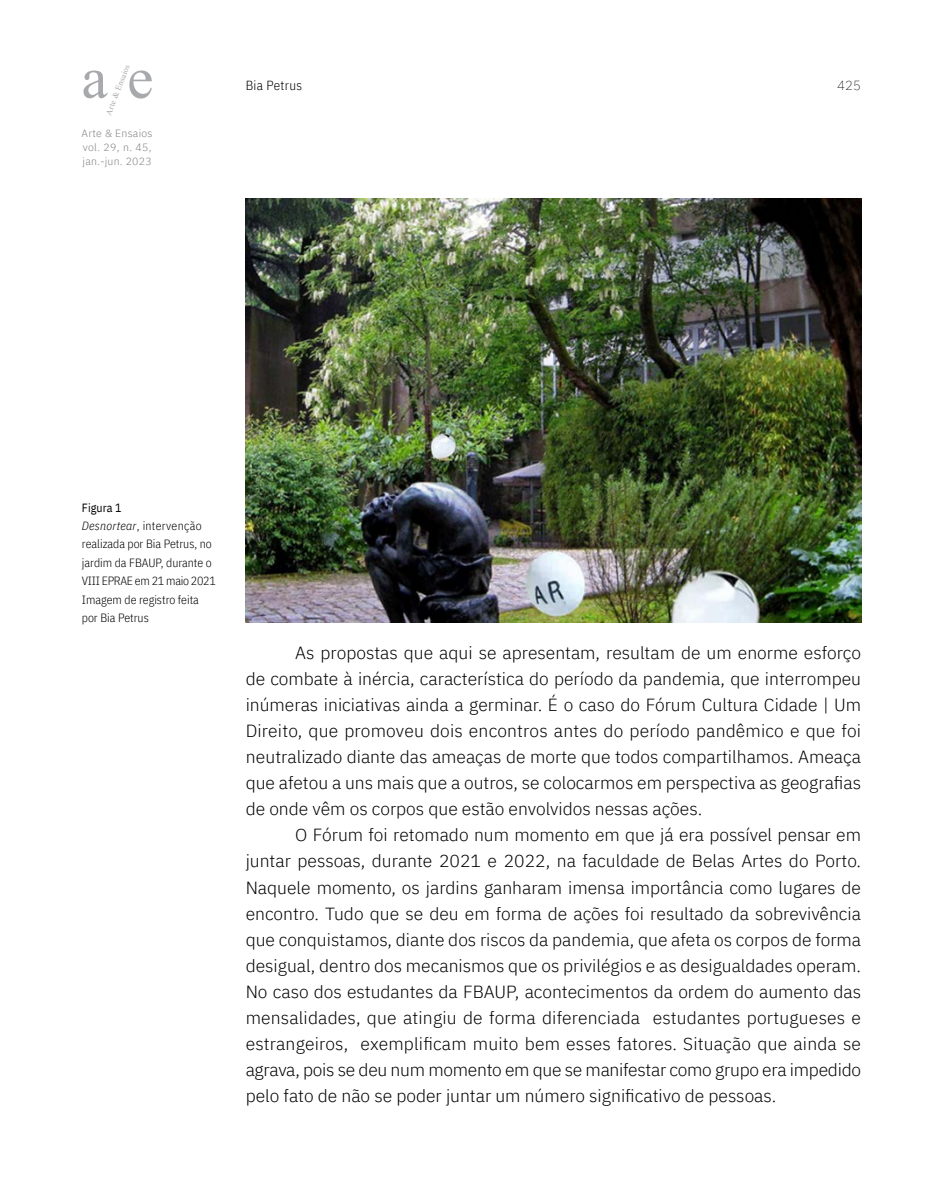
<style>
.page{position:relative;width:943px;height:1191px;background:#fff}
.page>*{position:absolute;margin:0;border:0;box-sizing:border-box;transform-origin:0 0}
.t1{font:59.15px "Times New Roman";color:#a7a9ac}
.t2{font:300 17.5px/26.1px "IBM Plex Sans";color:#000;text-align:justify}
.t3{font:300 13.12px "IBM Plex Sans Cond";letter-spacing:.025em;color:#000}
.t4{font:200 13.12px "IBM Plex Sans";color:#000}
.t5{font:300 11.9px/18.4px "IBM Plex Sans Cond";color:#000}
.t6{font:300 10.5px/14px "IBM Plex Sans";letter-spacing:.025em;color:#808285;text-align:justify}
.t7{font:8.4px "Times New Roman";color:#a7a9ac}
.s1{font-weight:400}
.s2{font-style:italic}
</style>
<div class="page">
<img style="left:246px;top:198px;width:615px;height:424px">
<p class="t7" style="left:103px;top:112px;width:55px;rotate:-69deg">Arte &amp; Ensaios</p>
<p class="t6" style="left:82px;top:125px;width:72px">Arte &amp; Ensaios vol. 29, n. 45, jan.-jun. 2023</p>
<h1 class="t1" style="left:81px;top:36px;width:73px">a e</h1>
<p class="t3" style="left:246px;top:75px;width:58px">Bia Petrus</p>
<p class="t4" style="left:837px;top:75px;width:25px">425</p>
<p class="t5" style="left:82px;top:497px;width:135px"><span class="s1">Figura 1<br></span><span class="s2">Desnortear</span>, intervenção realizada por Bia Petrus, no jardim da FBAUP, durante o<br>VIII EPRAE em 21 maio 2021<br>Imagem de registro feita por Bia Petrus</p>
<p class="t2" style="left:246px;top:638px;width:617px;text-indent:50px">As propostas que aqui se apresentam, resultam de um enorme esforço de combate à inércia, característica do período da pandemia, que interrompeu inúmeras iniciativas ainda a germinar. É o caso do Fórum Cultura Cidade | Um Direito, que promoveu dois encontros antes do período pandêmico e que foi neutralizado diante das ameaças de morte que todos compartilhamos. Ameaça que afetou a uns mais que a outros, se colocarmos em perspectiva as geografias de onde vêm os corpos que estão envolvidos nessas ações.</p>
<p class="t2" style="left:246px;top:820px;width:617px;text-indent:50px">O Fórum foi retomado num momento em que já era possível pensar em juntar pessoas, durante 2021 e 2022, na faculdade de Belas Artes do Porto.<br>Naquele momento, os jardins ganharam imensa importância como lugares de encontro. Tudo que se deu em forma de ações foi resultado da sobrevivência que conquistamos, diante dos riscos da pandemia, que afeta os corpos de forma desigual, dentro dos mecanismos que os privilégios e as desigualdades operam.<br>No caso dos estudantes da FBAUP, acontecimentos da ordem do aumento das mensalidades, que atingiu de forma diferenciada estudantes portugueses e estrangeiros, exemplificam muito bem esses fatores. Situação que ainda se agrava, pois se deu num momento em que se manifestar como grupo era impedido pelo fato de não se poder juntar um número significativo de pessoas.</p>
</div>
